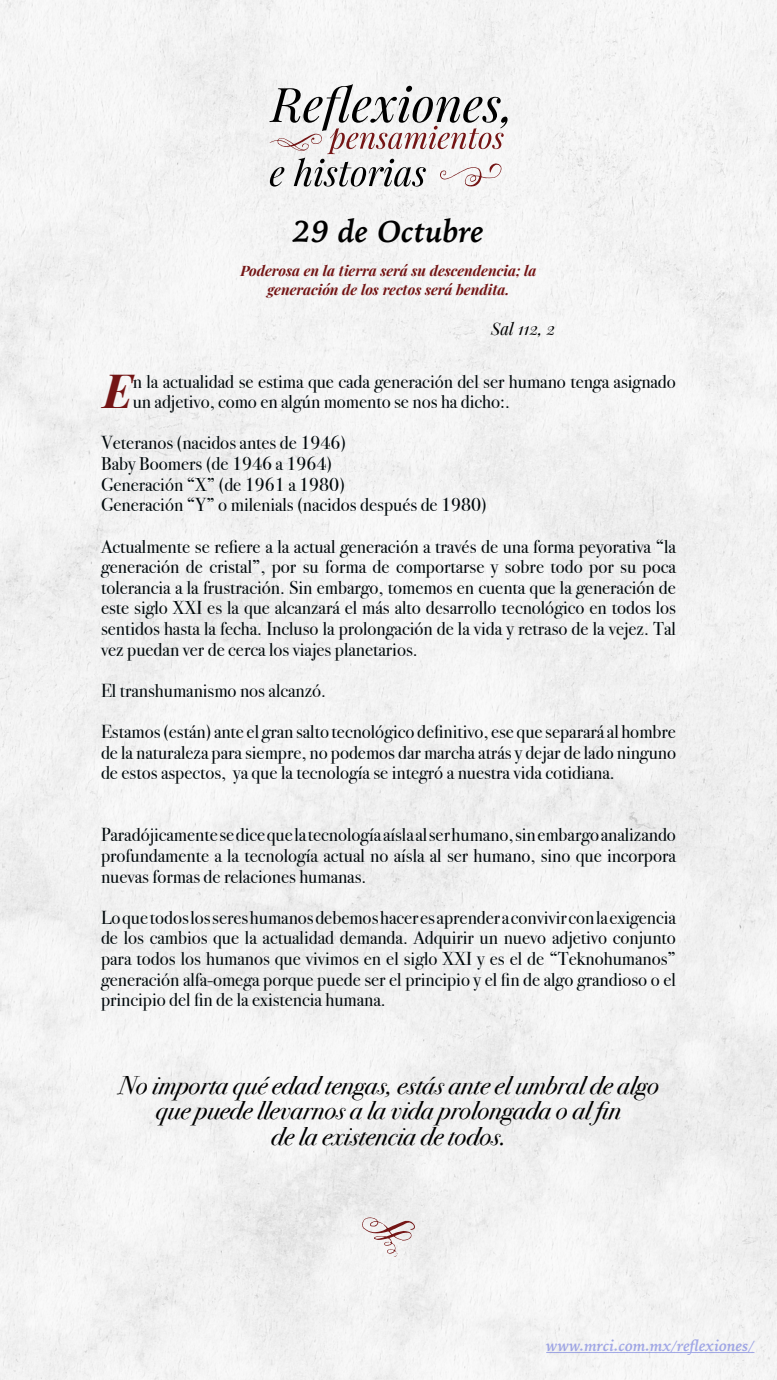
<style>
.page{position:relative;width:777px;height:1380px;background:#fff}
.page>*{position:absolute;margin:0;border:0;box-sizing:border-box;transform-origin:0 0}
.t1{font:italic 700 47.31px "Playfair Display";color:#741515}
.t2{font:italic 700 31.25px "Iowan Old Style";color:#000}
.t3{font:italic 25.62px/25.6px "Bodoni Svty Two ITCTT";color:#000;text-align:center}
.t4{font:18.75px/20.6px "Bodoni Svty Two ITCTT";color:#00080b;text-align:justify}
.t5{font:italic 16.88px "Playfair Display";color:#000}
.t6{font:italic 700 15.62px "Iowan Old Style";color:#4f5cd6}
.t7{font:italic 700 14.38px/18.8px "Playfair Display";color:#741515;text-align:center}
</style>
<div class="page">
<div style="left:0;top:0;width:776px;height:1380px;background:#f3f3f3"></div>
<svg style="left:269px;top:84px;width:238px;height:103px"></svg>
<svg style="left:361px;top:1217px;width:54px;height:40px"></svg>
<hr style="left:546px;top:1352px;width:208px;height:1px;background:#4f5cd6">
<p class="t2" style="left:293px;top:204px;width:193px">29 de Octubre</p>
<p class="t7" style="left:240px;top:260px;width:297px">Poderosa en la tierra será su descendencia; la generación de los rectos será bendita.</p>
<p class="t5" style="left:491px;top:315px;width:66px">Sal 112, 2</p>
<p class="t4" style="left:133px;top:369px;width:544px">n la actualidad se estima que cada generación del ser humano tenga asignado un adjetivo, como en algún momento se nos ha dicho:.</p>
<p class="t4" style="left:101px;top:431px;width:246px">Veteranos (nacidos antes de 1946)</p>
<p class="t4" style="left:101px;top:451px;width:233px">Baby Boomers (de 1946 a 1964)</p>
<p class="t4" style="left:101px;top:472px;width:245px">Generación “X” (de 1961 a 1980)</p>
<p class="t4" style="left:101px;top:493px;width:387px">Generación “Y” o milenials (nacidos después de 1980)</p>
<p class="t4" style="left:101px;top:534px;width:576px">Actualmente se refiere a la actual generación a través de una forma peyorativa “la generación de cristal”, por su forma de comportarse y sobre todo por su poca tolerancia a la frustración. Sin embargo, tomemos en cuenta que la generación de este siglo XXI es la que alcanzará el más alto desarrollo tecnológico en todos los sentidos hasta la fecha. Incluso la prolongación de la vida y retraso de la vejez. Tal vez puedan ver de cerca los viajes planetarios.</p>
<p class="t4" style="left:101px;top:678px;width:226px">El transhumanismo nos alcanzó.</p>
<p class="t4" style="left:101px;top:720px;width:576px">Estamos (están) ante el gran salto tecnológico definitivo, ese que separará al hombre de la naturaleza para siempre, no podemos dar marcha atrás y dejar de lado ninguno de estos aspectos, ya que la tecnología se integró a nuestra vida cotidiana.</p>
<p class="t1" style="left:103px;top:352px;width:31px">E</p>
<p class="t4" style="left:101px;top:823px;width:576px">Paradójicamente se dice que la tecnología aísla al ser humano, sin embargo analizando profundamente a la tecnología actual no aísla al ser humano, sino que incorpora nuevas formas de relaciones humanas.</p>
<p class="t4" style="left:101px;top:905px;width:576px">Lo que todos los seres humanos debemos hacer es aprender a convivir con la exigencia de los cambios que la actualidad demanda. Adquirir un nuevo adjetivo conjunto para todos los humanos que vivimos en el siglo XXI y es el de “Teknohumanos” generación alfa-omega porque puede ser el principio y el fin de algo grandioso o el principio del fin de la existencia humana.</p>
<p class="t3" style="left:118px;top:1071px;width:542px">No importa qué edad tengas, estás ante el umbral de algo que puede llevarnos a la vida prolongada o al fin</p>
<p class="t3" style="left:271px;top:1122px;width:236px">de la existencia de todos.</p>
<p class="t6" style="left:546px;top:1331px;width:210px">www.mrci.com.mx/reflexiones/</p>
</div>
